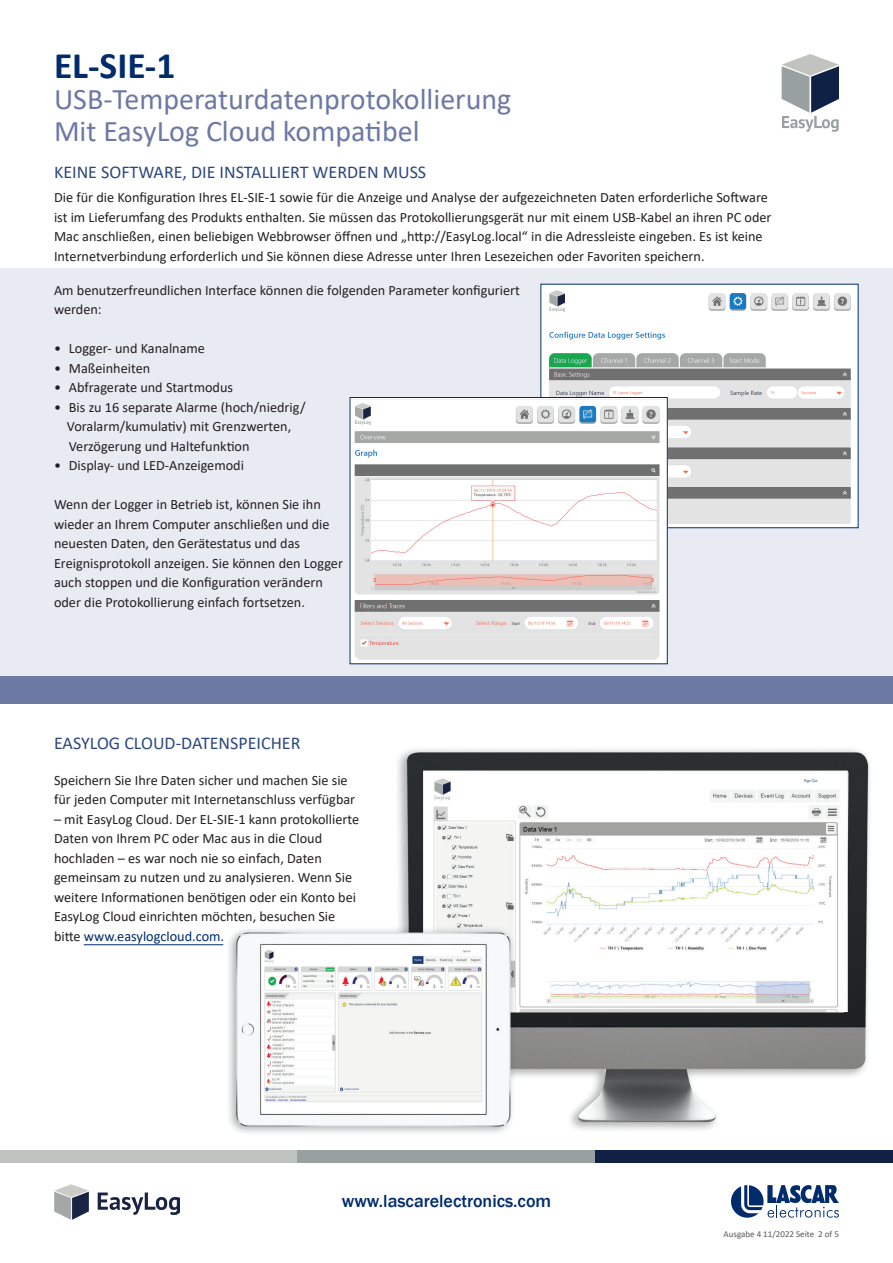
<style>
.page{position:relative;width:893px;height:1263px;background:#fff}
.page>*{position:absolute;margin:0;border:0;box-sizing:border-box;transform-origin:0 0}
.t1{font:700 37.5px "Calibri";color:#002c6b}
.t2{font:30px/31.5px "Calibri";color:#6c79a5}
.t3{font:18px "Calibri";color:#2c477f}
.t4{font:500 18px "Franklin Gothic";color:#002c6b}
.t5{font:14.25px/19.5px "Calibri";color:#231f20}
.t6{font:9px "Calibri";color:#57585a}
.s1{color:#002c6b}
</style>
<div class="page">
<div style="left:595px;top:1150px;width:298px;height:13px;background:#112146"></div>
<div style="left:0;top:1150px;width:298px;height:13px;background:#c0c4bf"></div>
<div style="left:298px;top:1150px;width:297px;height:13px;background:#99a0a0"></div>
<img style="left:54px;top:1184px;width:125px;height:36px">
<svg style="left:731px;top:1185px;width:108px;height:33px"></svg>
<svg style="left:782px;top:54px;width:57px;height:78px"></svg>
<img style="left:209px;top:749px;width:661px;height:384px">
<div style="left:0;top:268px;width:893px;height:413px;background:#e9ebf3"></div>
<div style="left:0;top:676px;width:893px;height:28px;background:#6c79a5"></div>
<hr style="left:84px;top:944px;width:139px;height:1px;background:#002c6b">
<div style="left:543px;top:286px;width:313px;height:240px;background:#fff"></div>
<img style="left:546px;top:290px;width:307px;height:233px">
<div style="left:350px;top:397px;width:318px;height:267px;border:1px solid #002c6b"></div>
<img style="left:352px;top:400px;width:312px;height:261px">
<h1 class="t1" style="left:54px;top:39px;width:123px">EL-SIE-1</h1>
<h2 class="t2" style="left:54px;top:83px;width:459px">USB-Temperaturdatenprotokollierung<br>Mit EasyLog Cloud kompatibel</h2>
<p class="t3" style="left:54px;top:160px;width:374px">KEINE SOFTWARE, DIE INSTALLIERT WERDEN MUSS</p>
<p class="t5" style="left:54px;top:187px;width:719px">Die für die Konfiguration Ihres EL-SIE-1 sowie für die Anzeige und Analyse der aufgezeichneten Daten erforderliche Software ist im Lieferumfang des Produkts enthalten. Sie müssen das Protokollierungsgerät nur mit einem USB-Kabel an ihren PC oder Mac anschließen, einen beliebigen Webbrowser öffnen und „http://EasyLog.local“ in die Adressleiste eingeben. Es ist keine Internetverbindung erforderlich und Sie können diese Adresse unter Ihren Lesezeichen oder Favoriten speichern.</p>
<p class="t5" style="left:54px;top:280px;width:467px">Am benutzerfreundlichen Interface können die folgenden Parameter konfiguriert werden:</p>
<p class="t5" style="left:54px;top:338px;width:153px">• Logger- und Kanalname</p>
<p class="t5" style="left:54px;top:358px;width:98px">• Maßeinheiten</p>
<p class="t5" style="left:54px;top:377px;width:181px">• Abfragerate und Startmodus</p>
<p class="t5" style="left:67px;top:397px;width:240px;text-indent:-13px">• Bis zu 16 separate Alarme (hoch/niedrig/<br>Voralarm/kumulativ) mit Grenzwerten,<br>Verzögerung und Haltefunktion</p>
<p class="t5" style="left:54px;top:455px;width:192px">• Display- und LED-Anzeigemodi</p>
<p class="t5" style="left:54px;top:494px;width:290px">Wenn der Logger in Betrieb ist, können Sie ihn wieder an Ihrem Computer anschließen und die neuesten Daten, den Gerätestatus und das Ereignisprotokoll anzeigen. Sie können den Logger auch stoppen und die Konfiguration verändern oder die Protokollierung einfach fortsetzen.</p>
<p class="t3" style="left:54px;top:730px;width:248px">EASYLOG CLOUD-DATENSPEICHER</p>
<p class="t5" style="left:54px;top:770px;width:303px">Speichern Sie Ihre Daten sicher und machen Sie sie für jeden Computer mit Internetanschluss verfügbar</p>
<p class="t5" style="left:54px;top:809px;width:307px">– mit EasyLog Cloud. Der EL-SIE-1 kann protokollierte Daten von Ihrem PC oder Mac aus in die Cloud hochladen – es war noch nie so einfach, Daten gemeinsam zu nutzen und zu analysieren. Wenn Sie weitere Informationen benötigen oder ein Konto bei EasyLog Cloud einrichten möchten, besuchen Sie bitte <span class="s1">www.easylogcloud.com.</span></p>
<p class="t4" style="left:342px;top:1189px;width:211px">www.lascarelectronics.com</p>
<p class="t6" style="left:724px;top:1227px;width:117px">Ausgabe 4 11/2022 Seite 2 of 5</p>
</div>
